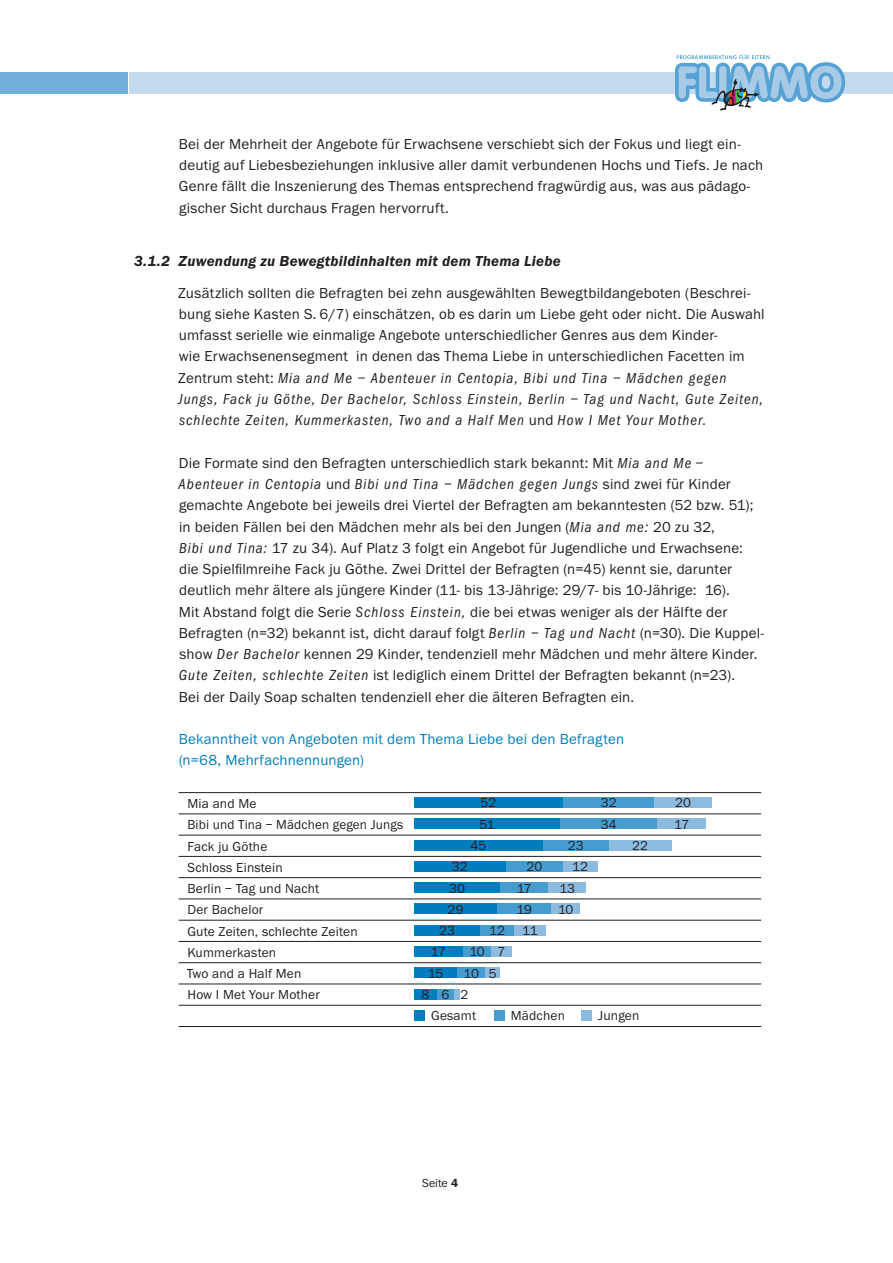
<style>
.page{position:relative;width:893px;height:1263px;background:#fff}
.page>*{position:absolute;margin:0;border:0;box-sizing:border-box;transform-origin:0 0}
.t1{font:15px/21.3px "Franklin Gothic EF";letter-spacing:.01em;color:#231f20}
.t2{font:15px/21.3px "Franklin Gothic EF";letter-spacing:.01em;color:#007dbe}
.t3{font:italic 600 15px "Franklin Gothic EF";letter-spacing:.02em;color:#231f20}
.t4{font:13.5px/21.3px "Franklin Gothic EF";letter-spacing:.01em;color:#231f20}
.t5{font:12px "Franklin Gothic EF";color:#231f20}
.s1{font-style:italic;font-stretch:condensed}
.s2{font-weight:600}
</style>
<div class="page">
<div style="left:130px;top:72px;width:763px;height:22px;background:#c4dbee"></div>
<div style="left:0;top:72px;width:128px;height:22px;background:#72aeda"></div>
<svg style="left:675px;top:54px;width:170px;height:57px"></svg>
<hr style="left:179px;top:792px;width:582px;height:1px;background:#231f20">
<hr style="left:179px;top:813px;width:582px;height:1px;background:#231f20">
<hr style="left:179px;top:835px;width:582px;height:1px;background:#231f20">
<hr style="left:179px;top:856px;width:582px;height:1px;background:#231f20">
<hr style="left:179px;top:877px;width:582px;height:1px;background:#231f20">
<hr style="left:179px;top:898px;width:582px;height:1px;background:#231f20">
<hr style="left:179px;top:920px;width:582px;height:1px;background:#231f20">
<hr style="left:179px;top:941px;width:582px;height:1px;background:#231f20">
<hr style="left:179px;top:962px;width:582px;height:1px;background:#231f20">
<hr style="left:179px;top:983px;width:582px;height:1px;background:#231f20">
<hr style="left:179px;top:1005px;width:582px;height:1px;background:#231f20">
<hr style="left:179px;top:1026px;width:582px;height:1px;background:#231f20">
<div style="left:414px;top:797px;width:149px;height:11px;background:#007dbe"></div>
<div style="left:563px;top:797px;width:91px;height:11px;background:#449cd0"></div>
<div style="left:654px;top:797px;width:58px;height:11px;background:#8dbbe0"></div>
<div style="left:414px;top:819px;width:146px;height:10px;background:#007dbe"></div>
<div style="left:560px;top:819px;width:97px;height:10px;background:#449cd0"></div>
<div style="left:657px;top:819px;width:49px;height:10px;background:#8dbbe0"></div>
<div style="left:414px;top:840px;width:129px;height:10px;background:#007dbe"></div>
<div style="left:543px;top:840px;width:66px;height:10px;background:#449cd0"></div>
<div style="left:609px;top:840px;width:63px;height:10px;background:#8dbbe0"></div>
<div style="left:506px;top:861px;width:57px;height:11px;background:#449cd0"></div>
<div style="left:414px;top:861px;width:92px;height:11px;background:#007dbe"></div>
<div style="left:563px;top:861px;width:34px;height:11px;background:#8dbbe0"></div>
<div style="left:414px;top:882px;width:86px;height:11px;background:#007dbe"></div>
<div style="left:500px;top:882px;width:49px;height:11px;background:#449cd0"></div>
<div style="left:549px;top:882px;width:37px;height:11px;background:#8dbbe0"></div>
<div style="left:414px;top:904px;width:83px;height:10px;background:#007dbe"></div>
<div style="left:497px;top:904px;width:54px;height:10px;background:#449cd0"></div>
<div style="left:551px;top:904px;width:29px;height:10px;background:#8dbbe0"></div>
<div style="left:480px;top:925px;width:34px;height:10px;background:#449cd0"></div>
<div style="left:414px;top:925px;width:66px;height:10px;background:#007dbe"></div>
<div style="left:514px;top:925px;width:32px;height:10px;background:#8dbbe0"></div>
<div style="left:414px;top:946px;width:49px;height:11px;background:#007dbe"></div>
<div style="left:463px;top:946px;width:28px;height:11px;background:#449cd0"></div>
<div style="left:491px;top:946px;width:20px;height:11px;background:#8dbbe0"></div>
<div style="left:457px;top:967px;width:29px;height:11px;background:#449cd0"></div>
<div style="left:414px;top:967px;width:43px;height:11px;background:#007dbe"></div>
<div style="left:486px;top:967px;width:14px;height:11px;background:#8dbbe0"></div>
<div style="left:437px;top:989px;width:17px;height:10px;background:#449cd0"></div>
<div style="left:414px;top:989px;width:23px;height:10px;background:#007dbe"></div>
<div style="left:454px;top:989px;width:6px;height:10px;background:#8dbbe0"></div>
<div style="left:414px;top:1010px;width:11px;height:10px;background:#007dbe"></div>
<div style="left:494px;top:1010px;width:10px;height:10px;background:#449cd0"></div>
<div style="left:581px;top:1010px;width:11px;height:10px;background:#8dbbe0"></div>
<p class="t1" style="left:179px;top:133px;width:586px">Bei der Mehrheit der Angebote für Erwachsene verschiebt sich der Fokus und liegt ein&shy;deutig auf Liebesbeziehungen inklusive aller damit verbundenen Hochs und Tiefs. Je nach Genre fällt die Inszenierung des Themas entsprechend fragwürdig aus, was aus pädago&shy;gischer Sicht durchaus Fragen hervorruft.</p>
<p class="t3" style="left:134px;top:253px;width:428px">3.1.2 Zuwendung zu Bewegtbildinhalten mit dem Thema Liebe</p>
<p class="t1" style="left:178px;top:282px;width:588px">Zusätzlich sollten die Befragten bei zehn ausgewählten Bewegtbildangeboten (Beschrei&shy;bung siehe Kasten S. 6/7) einschätzen, ob es darin um Liebe geht oder nicht. Die Auswahl umfasst serielle wie einmalige Angebote unterschiedlicher Genres aus dem Kinder-<br>wie Erwachsenensegment in denen das Thema Liebe in unterschiedlichen Facetten im Zentrum steht: <span class="s1">Mia and Me – Abenteuer in Centopia, Bibi und Tina – Mädchen gegen Jungs, Fack ju Göthe, Der Bachelor, Schloss Einstein, Berlin – Tag und Nacht, Gute Zeiten, schlechte Zeiten, Kummerkasten, Two and a Half Men</span> und <span class="s1">How I Met Your Mother.</span></p>
<p class="t1" style="left:179px;top:452px;width:587px">Die Formate sind den Befragten unterschiedlich stark bekannt: Mit <span class="s1">Mia and Me – Abenteuer in Centopia</span> und <span class="s1">Bibi und Tina – Mädchen gegen Jungs</span> sind zwei für Kinder gemachte Angebote bei jeweils drei Viertel der Befragten am bekanntesten (52 bzw. 51); in beiden Fällen bei den Mädchen mehr als bei den Jungen (<span class="s1">Mia and me:</span> 20 zu 32,<br><span class="s1">Bibi und Tina:</span> 17 zu 34). Auf Platz 3 folgt ein Angebot für Jugendliche und Erwachsene: die Spielfilmreihe Fack ju Göthe. Zwei Drittel der Befragten (n=45) kennt sie, darunter deutlich mehr ältere als jüngere Kinder (11- bis 13-Jährige: 29/7- bis 10-Jährige: 16).<br>Mit Abstand folgt die Serie <span class="s1">Schloss Einstein,</span> die bei etwas weniger als der Hälfte der Befragten (n=32) bekannt ist, dicht darauf folgt <span class="s1">Berlin – Tag und Nacht</span> (n=30). Die Kuppel&shy;show <span class="s1">Der Bachelor</span> kennen 29 Kinder, tendenziell mehr Mädchen und mehr ältere Kinder.<br><span class="s1">Gute Zeiten, schlechte Zeiten</span> ist lediglich einem Drittel der Befragten bekannt (n=23).<br>Bei der Daily Soap schalten tendenziell eher die älteren Befragten ein.</p>
<p class="t2" style="left:179px;top:729px;width:447px">Bekanntheit von Angeboten mit dem Thema Liebe bei den Befragten (n=68, Mehrfachnennungen)</p>
<p class="t4" style="left:187px;top:793px;width:71px">Mia and Me</p>
<p class="t4" style="left:481px;top:792px;width:17px">52</p>
<p class="t4" style="left:601px;top:792px;width:17px">32</p>
<p class="t4" style="left:675px;top:792px;width:17px">20</p>
<p class="t4" style="left:187px;top:814px;width:217px">Bibi und Tina – Mädchen gegen Jungs</p>
<p class="t4" style="left:479px;top:814px;width:17px">51</p>
<p class="t4" style="left:601px;top:814px;width:17px">34</p>
<p class="t4" style="left:674px;top:814px;width:16px">17</p>
<p class="t4" style="left:187px;top:835px;width:81px">Fack ju Göthe</p>
<p class="t4" style="left:470px;top:835px;width:17px">45</p>
<p class="t4" style="left:568px;top:835px;width:17px">23</p>
<p class="t4" style="left:632px;top:835px;width:17px">22</p>
<p class="t4" style="left:188px;top:857px;width:97px">Schloss Einstein</p>
<p class="t4" style="left:452px;top:856px;width:17px">32</p>
<p class="t4" style="left:526px;top:856px;width:17px">20</p>
<p class="t4" style="left:572px;top:856px;width:17px">12</p>
<p class="t4" style="left:187px;top:878px;width:133px">Berlin – Tag und Nacht</p>
<p class="t4" style="left:449px;top:877px;width:17px">30</p>
<p class="t4" style="left:517px;top:877px;width:16px">17</p>
<p class="t4" style="left:559px;top:877px;width:17px">13</p>
<p class="t4" style="left:187px;top:899px;width:77px">Der Bachelor</p>
<p class="t4" style="left:448px;top:899px;width:17px">29</p>
<p class="t4" style="left:516px;top:899px;width:17px">19</p>
<p class="t4" style="left:558px;top:899px;width:17px">10</p>
<p class="t4" style="left:187px;top:921px;width:172px">Gute Zeiten, schlechte Zeiten</p>
<p class="t4" style="left:439px;top:920px;width:17px">23</p>
<p class="t4" style="left:489px;top:920px;width:17px">12</p>
<p class="t4" style="left:522px;top:920px;width:17px">11</p>
<p class="t4" style="left:187px;top:942px;width:90px">Kummerkasten</p>
<p class="t4" style="left:431px;top:941px;width:16px">17</p>
<p class="t4" style="left:469px;top:941px;width:37px">10 7</p>
<p class="t4" style="left:187px;top:963px;width:116px">Two and a Half Men</p>
<p class="t4" style="left:428px;top:963px;width:17px">15</p>
<p class="t4" style="left:464px;top:963px;width:35px">10 5</p>
<p class="t4" style="left:187px;top:984px;width:134px">How I Met Your Mother</p>
<p class="t4" style="left:431px;top:984px;width:47px;text-indent:-9px">862<br>Gesamt</p>
<p class="t4" style="left:511px;top:1005px;width:56px">Mädchen</p>
<p class="t4" style="left:598px;top:1005px;width:43px">Jungen</p>
<p class="t5" style="left:422px;top:1176px;width:37px">Seite <span class="s2">4</span></p>
</div>
